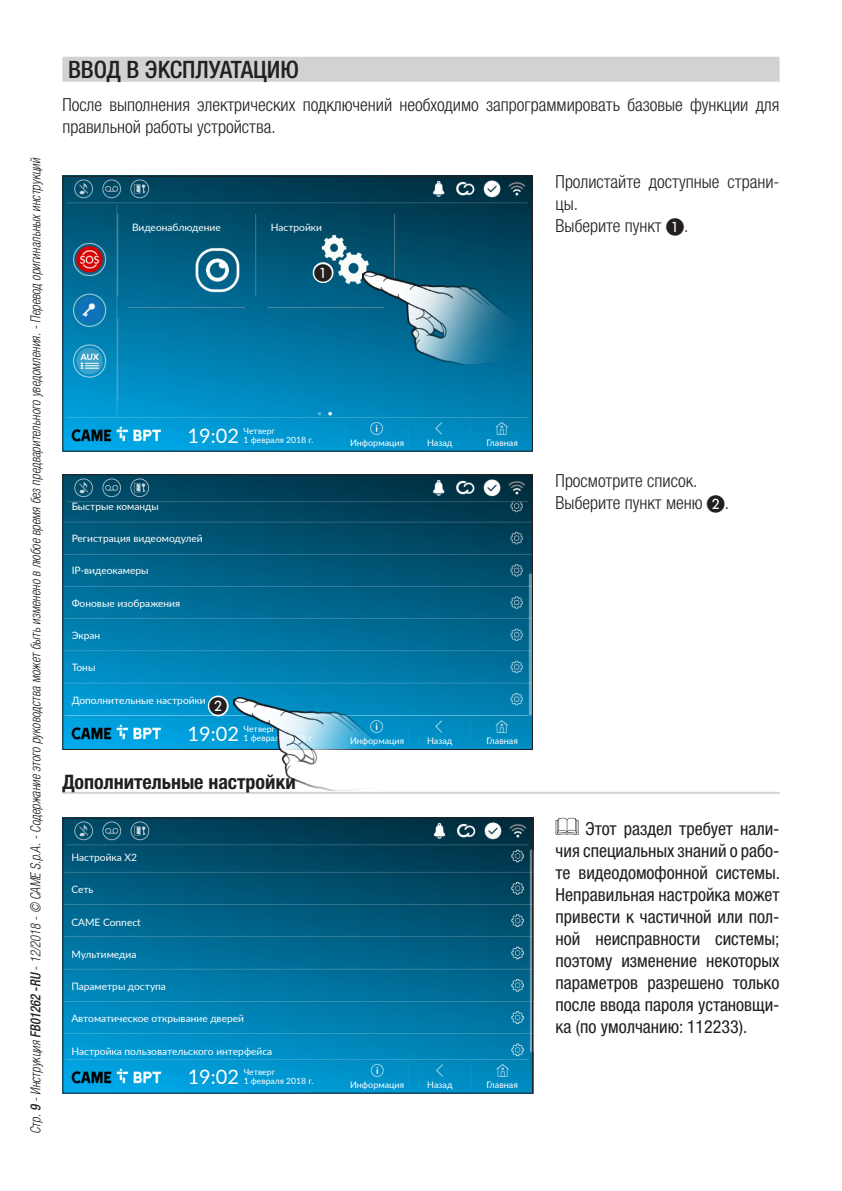
<style>
.page{position:relative;width:842px;height:1191px;background:#fff}
.page>*{position:absolute;margin:0;border:0;box-sizing:border-box;transform-origin:0 0}
.t1{font:500 condensed 24px "Helvetica Neue LTW1 G";color:#231f20}
.t2{font:700 condensed 20px "Helvetica Neue LTW1 G";color:#231f20}
.t3{font:20px "Lato";color:#fff}
.t4{font:condensed 18px/22px "Helvetica Neue LTW1 G";color:#231f20;text-align:justify}
.t5{font:300 condensed 18px/22px "Helvetica Neue LTW1 G";color:#231f20}
.t6{font:18px "European Pi One";color:#231f20}
.t7{font:italic 300 condensed 14px "Helvetica Neue LTW1 G";color:#231f20;scale:.9 1}
.t8{font:10.2px "Lato";color:#fff}
.t9{font:9px "Lato";color:#fff}
.t10{font:8.6px/9px "Lato";color:#fff}
.s1{font-weight:500}
.s2{font-family:"European Pi One";font-weight:400;font-stretch:normal}
</style>
<div class="page">
<img style="left:64px;top:178px;width:467px;height:271px">
<div style="left:62px;top:176px;width:471px;height:275px;border:1px solid #231f20"></div>
<img style="left:64px;top:476px;width:467px;height:272px">
<div style="left:62px;top:474px;width:471px;height:276px;border:1px solid #231f20"></div>
<img style="left:64px;top:820px;width:467px;height:271px">
<div style="left:62px;top:818px;width:471px;height:275px;border:1px solid #231f20"></div>
<hr style="left:62px;top:792px;width:718px;height:2px;background:#d1d2d4">
<svg style="left:556px;top:818px;width:22px;height:17px"></svg>
<div style="left:62px;top:57px;width:718px;height:25px;background:#d1d2d4"></div>
<img style="left:363px;top:271px;width:151px;height:93px">
<img style="left:233px;top:697px;width:152px;height:93px">
<svg style="left:205px;top:693px;width:26px;height:25px"></svg>
<svg style="left:310px;top:260px;width:26px;height:25px"></svg>
<p class="t7" style="left:28px;top:1134px;width:1087px;rotate:-90deg">Стр. <span class="s1">9</span> - Инструкция <span class="s1">FB01262 -RU</span> - 12/2018 - © CAME S.p.A. - Содержание этого руководства может быть изменено в любое время без предварительного уведомления. - Перевод оригинальных инструкций</p>
<h1 class="t1" style="left:68px;top:55px;width:233px">ВВОД В ЭКСПЛУАТАЦИЮ</h1>
<p class="t5" style="left:62px;top:94px;width:719px">После выполнения электрических подключений необходимо запрограммировать базовые функции для правильной работы устройства.</p>
<p class="t8" style="left:132px;top:219px;width:90px">Видеонаблюдение</p>
<p class="t8" style="left:271px;top:219px;width:53px">Настройки</p>
<p class="t6" style="left:314px;top:263px;width:19px">A</p>
<p class="t5" style="left:556px;top:171px;width:225px">Пролистайте доступные страни&shy;цы.<br>Выберите пункт <span class="s2">A</span>.</p>
<p class="t8" style="left:72px;top:499px;width:89px">Быстрые команды</p>
<p class="t10" style="left:244px;top:426px;width:71px">Четверг<br>1 февраля 2018 г.</p>
<p class="t3" style="left:188px;top:421px;width:53px">19:02</p>
<p class="t8" style="left:72px;top:531px;width:132px">Регистрация видеомодулей</p>
<p class="t8" style="left:72px;top:563px;width:78px">IP-видеокамеры</p>
<p class="t8" style="left:72px;top:595px;width:110px">Фоновые изображения</p>
<p class="t8" style="left:72px;top:628px;width:30px">Экран</p>
<p class="t8" style="left:72px;top:660px;width:25px">Тоны</p>
<p class="t8" style="left:72px;top:692px;width:136px">Дополнительные настройки</p>
<p class="t6" style="left:209px;top:696px;width:19px">B</p>
<p class="t10" style="left:244px;top:724px;width:71px">Четверг<br>1 февраля 2018 г.</p>
<p class="t3" style="left:188px;top:719px;width:53px">19:02</p>
<p class="t2" style="left:62px;top:770px;width:235px">Дополнительные настройки</p>
<p class="t8" style="left:71px;top:850px;width:67px">Настройка X2</p>
<p class="t8" style="left:71px;top:882px;width:24px">Сеть</p>
<p class="t8" style="left:71px;top:914px;width:71px">CAME Connect</p>
<p class="t8" style="left:71px;top:946px;width:67px">Мультимедиа</p>
<p class="t8" style="left:71px;top:979px;width:96px">Параметры доступа</p>
<p class="t8" style="left:71px;top:1011px;width:174px">Автоматическое открывание дверей</p>
<p class="t8" style="left:71px;top:1043px;width:202px">Настройка пользовательского интерфейса</p>
<p class="t10" style="left:244px;top:1067px;width:71px">Четверг<br>1 февраля 2018 г.</p>
<p class="t3" style="left:188px;top:1062px;width:53px">19:02</p>
<p class="t9" style="left:350px;top:436px;width:56px">Информация</p>
<p class="t9" style="left:427px;top:436px;width:27px">Назад</p>
<p class="t9" style="left:486px;top:436px;width:33px">Главная</p>
<p class="t9" style="left:350px;top:734px;width:56px">Информация</p>
<p class="t9" style="left:427px;top:734px;width:27px">Назад</p>
<p class="t9" style="left:486px;top:734px;width:33px">Главная</p>
<p class="t9" style="left:350px;top:1078px;width:56px">Информация</p>
<p class="t9" style="left:427px;top:1078px;width:27px">Назад</p>
<p class="t9" style="left:486px;top:1078px;width:33px">Главная</p>
<p class="t5" style="left:556px;top:470px;width:175px">Просмотрите список.<br>Выберите пункт меню <span class="s2">B</span>.</p>
<p class="t4" style="left:556px;top:817px;width:226px;text-indent:30px">Этот раздел требует нали&shy;чия специальных знаний о рабо&shy;те видеодомофонной системы.<br>Неправильная настройка может привести к частичной или пол&shy;ной неисправности системы; поэтому изменение некоторых параметров разрешено только после ввода пароля установщи&shy;ка (по умолчанию: 112233).</p>
</div>
